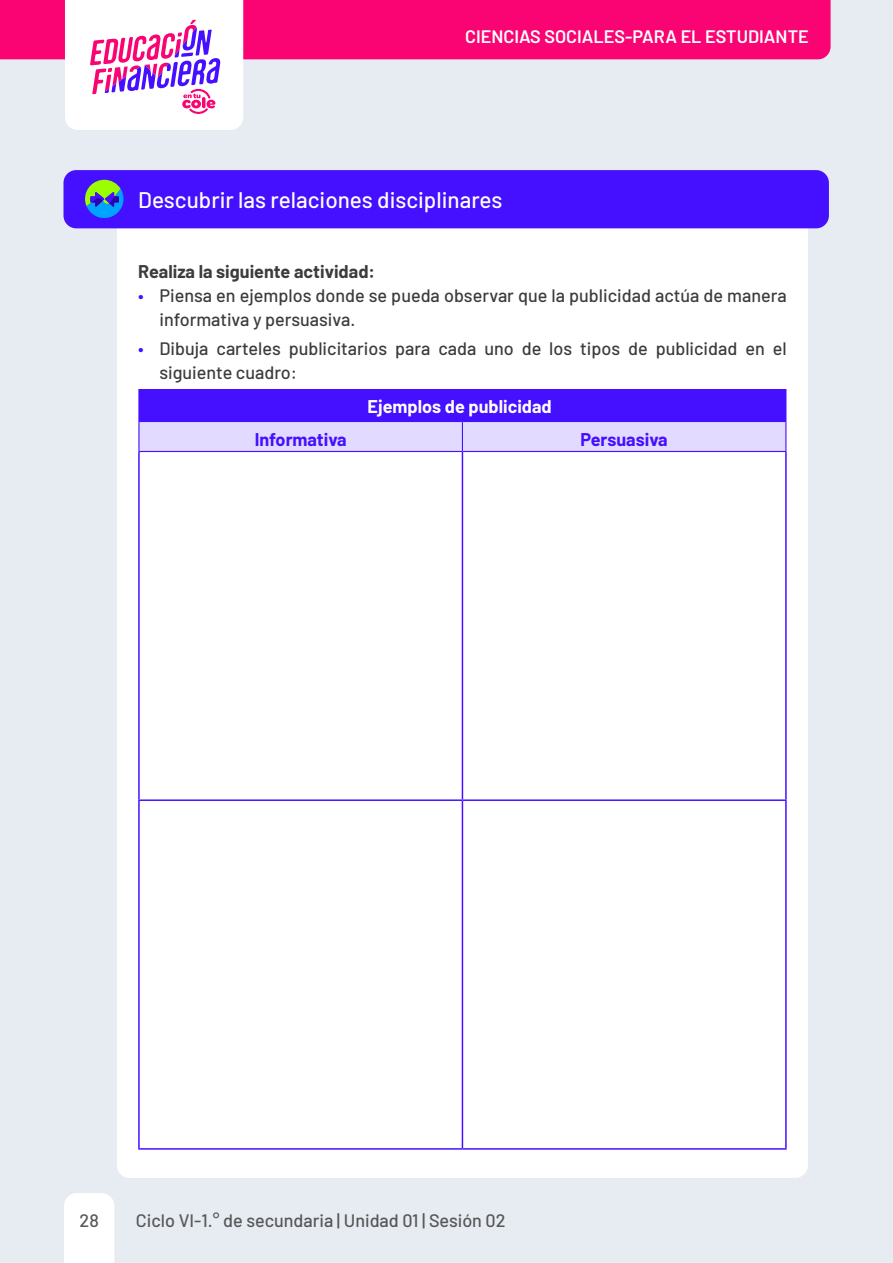
<style>
.page{position:relative;width:893px;height:1263px;background:#e6ecf2}
.page>*{position:absolute;margin:0;border:0;box-sizing:border-box;transform-origin:0 0}
.t1{font:500 22.5px "Barlow";color:#fff}
.t2{font:500 18px/24px "Barlow";color:#3c3c3b}
.t3{font:500 18px "Barlow";color:#575756}
.t4{font:600 18px "Barlow";color:#fff}
.t5{font:700 18px "Barlow";color:#3c3c3b}
.t6{font:700 18px "Barlow";color:#450fff}
.t7{font:700 18px "Barlow";color:#fff}
.s1{color:#450fff}
</style>
<div class="page">
<div style="left:0;top:0;width:831px;height:59px;background:#fa0373"></div>
<svg style="left:65px;top:0;width:178px;height:130px"></svg>
<div style="left:64px;top:1193px;width:50px;height:70px;background:#fff"></div>
<div style="left:117px;top:170px;width:691px;height:1008px;background:#fff;border-radius:13px"></div>
<div style="left:139px;top:389px;width:647px;height:32px;background:#450fff"></div>
<hr style="left:138px;top:452px;width:2px;height:347px;background:#450fff">
<hr style="left:462px;top:452px;width:1px;height:347px;background:#450fff">
<hr style="left:785px;top:452px;width:2px;height:347px;background:#450fff">
<hr style="left:138px;top:799px;width:324px;height:2px;background:#450fff">
<hr style="left:138px;top:801px;width:2px;height:347px;background:#450fff">
<hr style="left:462px;top:799px;width:325px;height:2px;background:#450fff">
<hr style="left:462px;top:801px;width:1px;height:347px;background:#450fff">
<hr style="left:785px;top:801px;width:2px;height:347px;background:#450fff">
<hr style="left:138px;top:1148px;width:324px;height:2px;background:#450fff">
<hr style="left:462px;top:1148px;width:325px;height:2px;background:#450fff">
<hr style="left:138px;top:421px;width:324px;height:1px;background:#450fff">
<hr style="left:138px;top:422px;width:2px;height:29px;background:#450fff">
<svg style="left:139px;top:421px;width:647px;height:30px"></svg>
<hr style="left:138px;top:451px;width:324px;height:1px;background:#450fff">
<hr style="left:462px;top:451px;width:324px;height:1px;background:#450fff">
<hr style="left:138px;top:389px;width:2px;height:32px;background:#450fff">
<div style="left:63px;top:170px;width:766px;height:58px;background:#450fff;border-radius:13px"></div>
<svg style="left:85px;top:180px;width:39px;height:38px"></svg>
<p class="t4" style="left:465px;top:23px;width:345px">CIENCIAS SOCIALES-PARA EL ESTUDIANTE</p>
<p class="t1" style="left:138px;top:183px;width:366px">Descubrir las relaciones disciplinares</p>
<p class="t5" style="left:138px;top:259px;width:238px">Realiza la siguiente actividad:</p>
<p class="t2" style="left:159px;top:283px;width:629px;text-indent:-21px"><span class="s1">•</span> Piensa en ejemplos donde se pueda observar que la publicidad actúa de manera informativa y persuasiva.</p>
<p class="t2" style="left:159px;top:335px;width:629px;text-indent:-21px"><span class="s1">•</span> Dibuja carteles publicitarios para cada uno de los tipos de publicidad en el siguiente cuadro:</p>
<p class="t7" style="left:368px;top:393px;width:186px">Ejemplos de publicidad</p>
<p class="t6" style="left:255px;top:426px;width:94px">Informativa</p>
<p class="t6" style="left:581px;top:426px;width:89px">Persuasiva</p>
<p class="t3" style="left:80px;top:1207px;width:21px">28</p>
<p class="t3" style="left:136px;top:1207px;width:371px">Ciclo VI-1.° de secundaria | Unidad 01 | Sesión 02</p>
</div>
